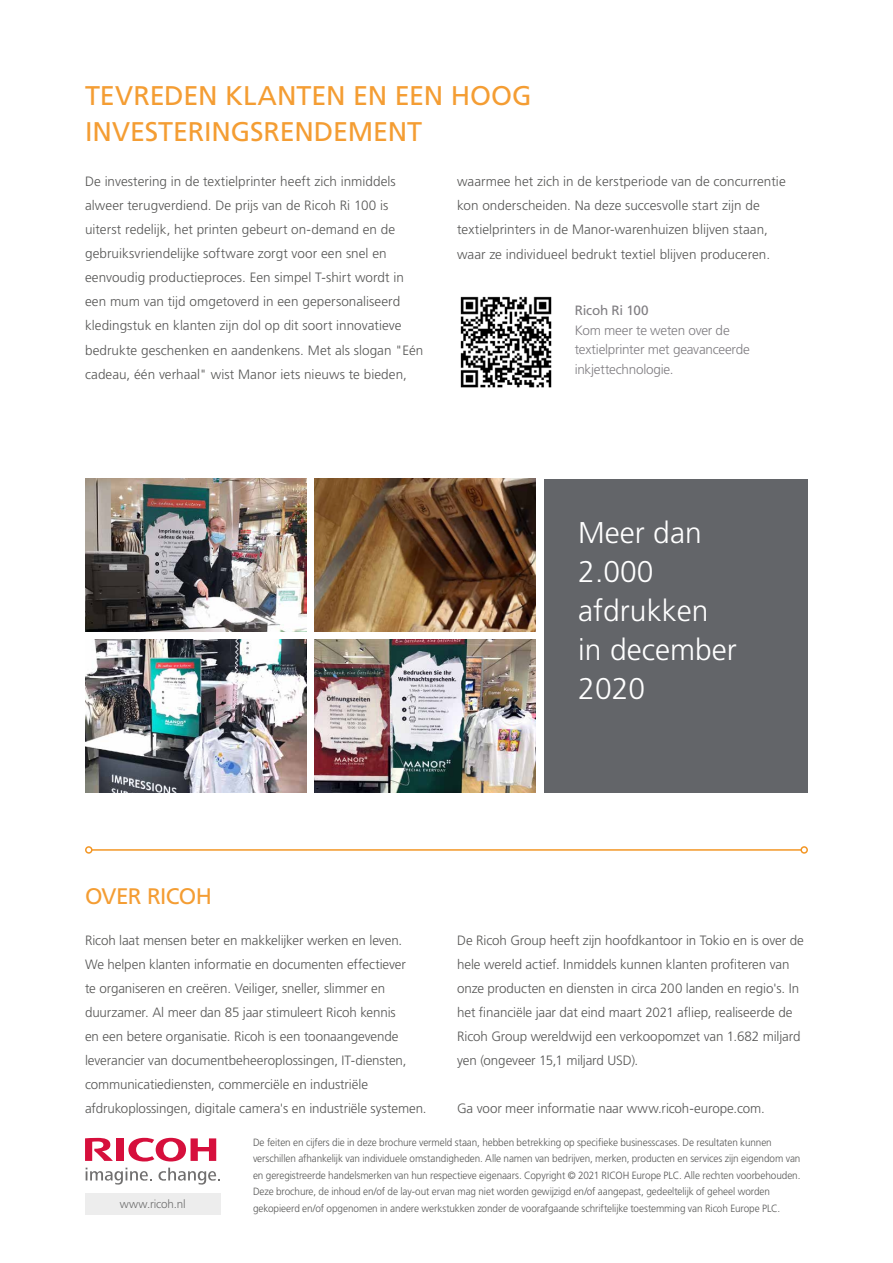
<style>
.page{position:relative;width:893px;height:1263px;background:#fff}
.page>*{position:absolute;margin:0;border:0;box-sizing:border-box;transform-origin:0 0}
.t1{font:300 30px/39px "Frutiger LT Std";color:#fff}
.t2{font:27px/36px "Frutiger LT Std";letter-spacing:-.005em;color:#f49d33}
.t3{font:22.5px "Frutiger LT Std";letter-spacing:-.03em;color:#f49d33}
.t4{font:300 13.5px/24px "Frutiger LT Std";letter-spacing:-.005em;color:#575756}
.t5{font:300 13.5px/19.5px "Frutiger LT Std";letter-spacing:-.015em;color:#807e82}
.t6{font:13.5px "Frutiger LT Std";letter-spacing:-.02em;color:#807e82}
.t7{font:300 11.7px "Frutiger LT Std";letter-spacing:-.01em;color:#6f6f6f}
.t8{font:300 10.5px/16.5px "Frutiger LT Std";letter-spacing:-.01em;color:#575756;scale:.95 1}
</style>
<div class="page">
<img style="left:85px;top:479px;width:221px;height:153px">
<img style="left:85px;top:639px;width:221px;height:154px">
<img style="left:315px;top:479px;width:221px;height:153px">
<img style="left:315px;top:639px;width:221px;height:154px">
<div style="left:544px;top:479px;width:264px;height:314px;background:#636569"></div>
<hr style="left:92px;top:849px;width:709px;height:2px;background:#f18500">
<div style="left:85px;top:846px;width:8px;height:8px;border:2px solid #f18500;border-radius:50%"></div>
<div style="left:800px;top:846px;width:8px;height:8px;border:2px solid #f18500;border-radius:50%"></div>
<img style="left:460px;top:296px;width:92px;height:92px">
<svg style="left:128px;top:1138px;width:88px;height:23px"></svg>
<div style="left:116px;top:1138px;width:8px;height:23px;background:#d60f3c"></div>
<svg style="left:85px;top:1138px;width:28px;height:23px"></svg>
<svg style="left:86px;top:1167px;width:66px;height:17px"></svg>
<svg style="left:159px;top:1167px;width:61px;height:17px"></svg>
<div style="left:85px;top:1194px;width:135px;height:21px;background:#ededed"></div>
<h2 class="t2" style="left:85px;top:78px;width:448px">TEVREDEN KLANTEN EN EEN HOOG<br>INVESTERINGSRENDEMENT</h2>
<p class="t4" style="left:85px;top:170px;width:340px">De investering in de textielprinter heeft zich inmiddels alweer terugverdiend. De prijs van de Ricoh Ri 100 is uiterst redelijk, het printen gebeurt on-demand en de gebruiksvriendelijke software zorgt voor een snel en eenvoudig productieproces. Een simpel T-shirt wordt in een mum van tijd omgetoverd in een gepersonaliseerd kledingstuk en klanten zijn dol op dit soort innovatieve bedrukte geschenken en aandenkens. Met als slogan "Eén cadeau, één verhaal" wist Manor iets nieuws te bieden,</p>
<p class="t4" style="left:457px;top:170px;width:330px">waarmee het zich in de kerstperiode van de concurrentie kon onderscheiden. Na deze succesvolle start zijn de textielprinters in de Manor-warenhuizen blijven staan, waar ze individueel bedrukt textiel blijven produceren.</p>
<p class="t6" style="left:575px;top:303px;width:76px">Ricoh Ri 100</p>
<p class="t5" style="left:575px;top:321px;width:177px">Kom meer te weten over de textielprinter met geavanceerde inkjettechnologie.</p>
<h3 class="t3" style="left:85px;top:883px;width:128px">OVER RICOH</h3>
<h1 class="t1" style="left:578px;top:513px;width:160px">Meer dan<br>2.000 afdrukken in december<br>2020</h1>
<p class="t4" style="left:85px;top:929px;width:343px">Ricoh laat mensen beter en makkelijker werken en leven.<br>We helpen klanten informatie en documenten effectiever<br>te organiseren en creëren. Veiliger, sneller, slimmer en duurzamer. Al meer dan 85 jaar stimuleert Ricoh kennis<br>en een betere organisatie. Ricoh is een toonaangevende leverancier van documentbeheeroplossingen, IT-diensten, communicatiediensten, commerciële en industriële afdrukoplossingen, digitale camera's en industriële systemen.</p>
<p class="t4" style="left:457px;top:929px;width:348px">De Ricoh Group heeft zijn hoofdkantoor in Tokio en is over de hele wereld actief. Inmiddels kunnen klanten profiteren van onze producten en diensten in circa 200 landen en regio's. In het financiële jaar dat eind maart 2021 afliep, realiseerde de Ricoh Group wereldwijd een verkoopomzet van 1.682 miljard yen (ongeveer 15,1 miljard USD).</p>
<p class="t4" style="left:457px;top:1097px;width:309px">Ga voor meer informatie naar www.ricoh-europe.com.</p>
<p class="t7" style="left:120px;top:1197px;width:67px">www.ricoh.nl</p>
<p class="t8" style="left:253px;top:1134px;width:578px">De feiten en cijfers die in deze brochure vermeld staan, hebben betrekking op specifieke businesscases. De resultaten kunnen verschillen afhankelijk van individuele omstandigheden. Alle namen van bedrijven, merken, producten en services zijn eigendom van en geregistreerde handelsmerken van hun respectieve eigenaars. Copyright © 2021 RICOH Europe PLC. Alle rechten voorbehouden.<br>Deze brochure, de inhoud en/of de lay-out ervan mag niet worden gewijzigd en/of aangepast, gedeeltelijk of geheel worden gekopieerd en/of opgenomen in andere werkstukken zonder de voorafgaande schriftelijke toestemming van Ricoh Europe PLC.</p>
</div>
